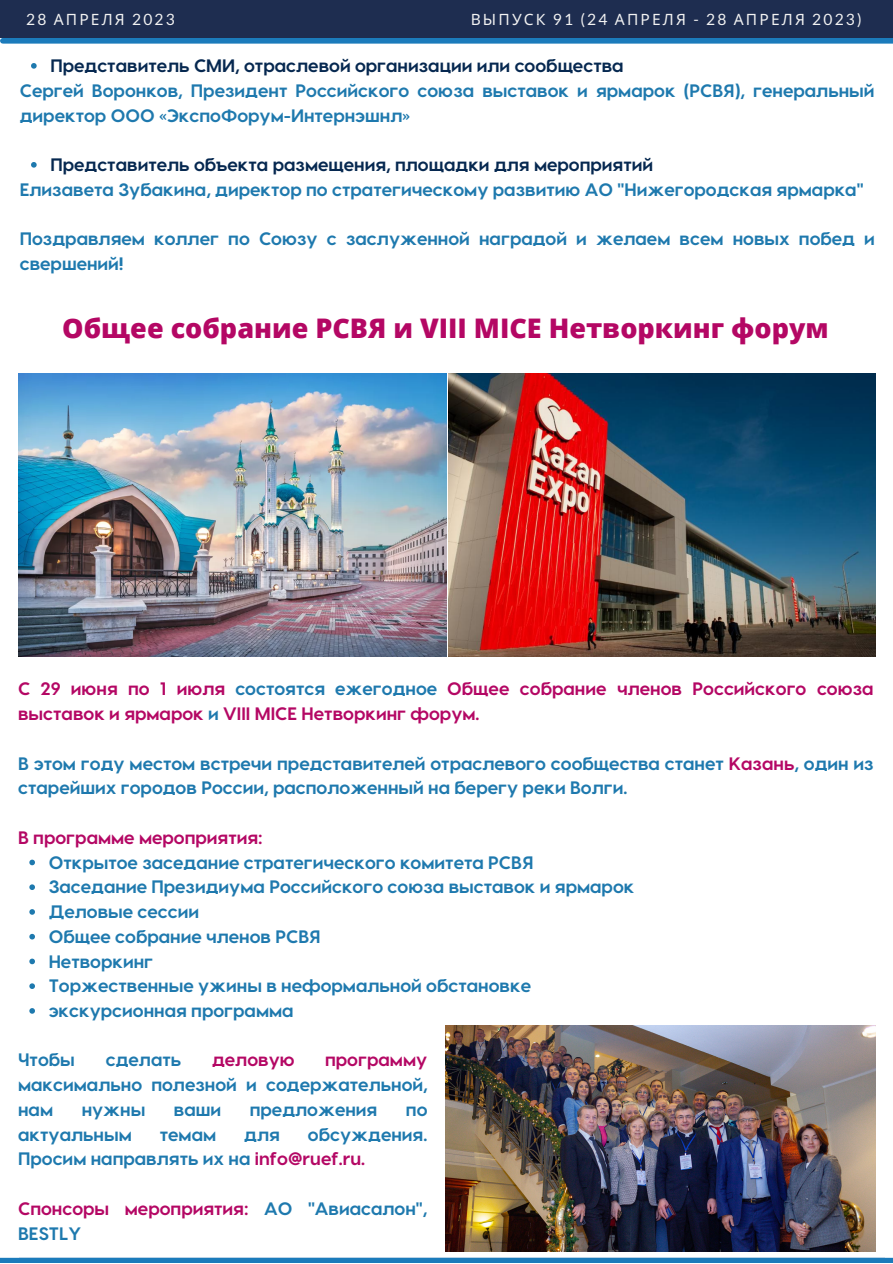
<style>
.page{position:relative;width:893px;height:1264px;background:#fff}
.page>*{position:absolute;margin:0;border:0;box-sizing:border-box;transform-origin:0 0}
.t1{font:800 27px "Open Sans";color:#b40764}
.t2{font:700 18px/24.8px "Visby CF";color:#1e79ae}
.t3{font:700 18px/24.8px "Visby CF";color:#b40764}
.t4{font:700 18px "Visby CF";color:#062850}
.t5{font:15.6px "Noto Sans";letter-spacing:.14em;color:#f2f2f2}
.t6{font:15.6px "Lato";letter-spacing:.14em;color:#f2f2f2}
.s1{font-family:"Noto Sans"}
.s2{font-family:"Lato"}
.s3{color:#1e79ae}
.s4{color:#b40764}
</style>
<div class="page">
<div style="left:0;top:0;width:892px;height:38px;background:#1e2d50"></div>
<div style="left:0;top:1257px;width:892px;height:5px;background:#1b7bbb"></div>
<div style="left:3px;top:38px;width:889px;height:6px;background:#1b7bbb"></div>
<img style="left:18px;top:373px;width:428px;height:284px">
<img style="left:448px;top:373px;width:427px;height:284px">
<img style="left:445px;top:1025px;width:430px;height:226px">
<svg style="left:31px;top:63px;width:6px;height:6px"></svg>
<svg style="left:31px;top:162px;width:6px;height:6px"></svg>
<svg style="left:29px;top:859px;width:6px;height:6px"></svg>
<svg style="left:29px;top:884px;width:6px;height:6px"></svg>
<svg style="left:29px;top:909px;width:6px;height:5px"></svg>
<svg style="left:29px;top:933px;width:6px;height:6px"></svg>
<svg style="left:29px;top:958px;width:6px;height:6px"></svg>
<svg style="left:29px;top:983px;width:6px;height:5px"></svg>
<svg style="left:29px;top:1008px;width:6px;height:5px"></svg>
<p class="t6" style="left:26px;top:10px;width:150px">28 <span class="s1">АПРЕЛЯ</span> 2023</p>
<p class="t5" style="left:470px;top:8px;width:392px">ВЫПУСК <span class="s2">91 (24</span> АПРЕЛЯ <span class="s2">- 28</span> АПРЕЛЯ <span class="s2">2023)</span></p>
<p class="t4" style="left:50px;top:54px;width:574px">Представитель СМИ, отраслевой организации или сообщества</p>
<p class="t2" style="left:20px;top:77px;width:856px">Сергей Воронков, Президент Российского союза выставок и ярмарок (РСВЯ), генеральный директор ООО «ЭкспоФорум-Интернэшнл»</p>
<p class="t4" style="left:50px;top:153px;width:604px">Представитель объекта размещения, площадки для мероприятий</p>
<p class="t2" style="left:20px;top:176px;width:845px">Елизавета Зубакина, директор по стратегическому развитию АО "Нижегородская ярмарка"</p>
<p class="t2" style="left:20px;top:225px;width:856px">Поздравляем коллег по Союзу с заслуженной наградой и желаем всем новых побед и свершений!</p>
<h1 class="t1" style="left:62px;top:309px;width:767px">Общее собрание РСВЯ и VIII MICE Нетворкинг форум</h1>
<p class="t3" style="left:18px;top:675px;width:857px">С 29 июня по 1 июля <span class="s3">состоятся ежегодное</span> Общее собрание членов Российского союза выставок и ярмарок <span class="s3">и</span> VIII MICE Нетворкинг форум.</p>
<p class="t2" style="left:18px;top:750px;width:857px">В этом году местом встречи представителей отраслевого сообщества станет <span class="s4">Казань</span>, один из старейших городов России, расположенный на берегу реки Волги.</p>
<p class="t3" style="left:18px;top:824px;width:246px">В программе мероприятия:</p>
<p class="t2" style="left:49px;top:848px;width:587px">Открытое заседание стратегического комитета РСВЯ Заседание Президиума Российского союза выставок и ярмарок Деловые сессии<br>Общее собрание членов РСВЯ<br>Нетворкинг<br>Торжественные ужины в неформальной обстановке экскурсионная программа</p>
<p class="t2" style="left:18px;top:1046px;width:58px">Чтобы</p>
<p class="t2" style="left:106px;top:1046px;width:77px">сделать</p>
<p class="t3" style="left:212px;top:1046px;width:84px">деловую</p>
<p class="t3" style="left:325px;top:1046px;width:104px">программу</p>
<p class="t2" style="left:18px;top:1071px;width:411px">максимально полезной и содержательной, нам</p>
<p class="t2" style="left:82px;top:1096px;width:65px">нужны</p>
<p class="t2" style="left:174px;top:1096px;width:49px">ваши</p>
<p class="t2" style="left:250px;top:1096px;width:129px">предложения</p>
<p class="t2" style="left:406px;top:1096px;width:23px">по</p>
<p class="t2" style="left:18px;top:1120px;width:115px">актуальным</p>
<p class="t2" style="left:160px;top:1120px;width:58px">темам</p>
<p class="t2" style="left:244px;top:1120px;width:37px">для</p>
<p class="t2" style="left:18px;top:1120px;width:410px;text-indent:290px">обсуждения.<br>Просим направлять их на <span class="s4">info@ruef.ru.</span></p>
<p class="t3" style="left:18px;top:1194px;width:411px">Спонсоры мероприятия: <span class="s3">АО "Авиасалон",<br>BESTLY</span></p>
</div>
